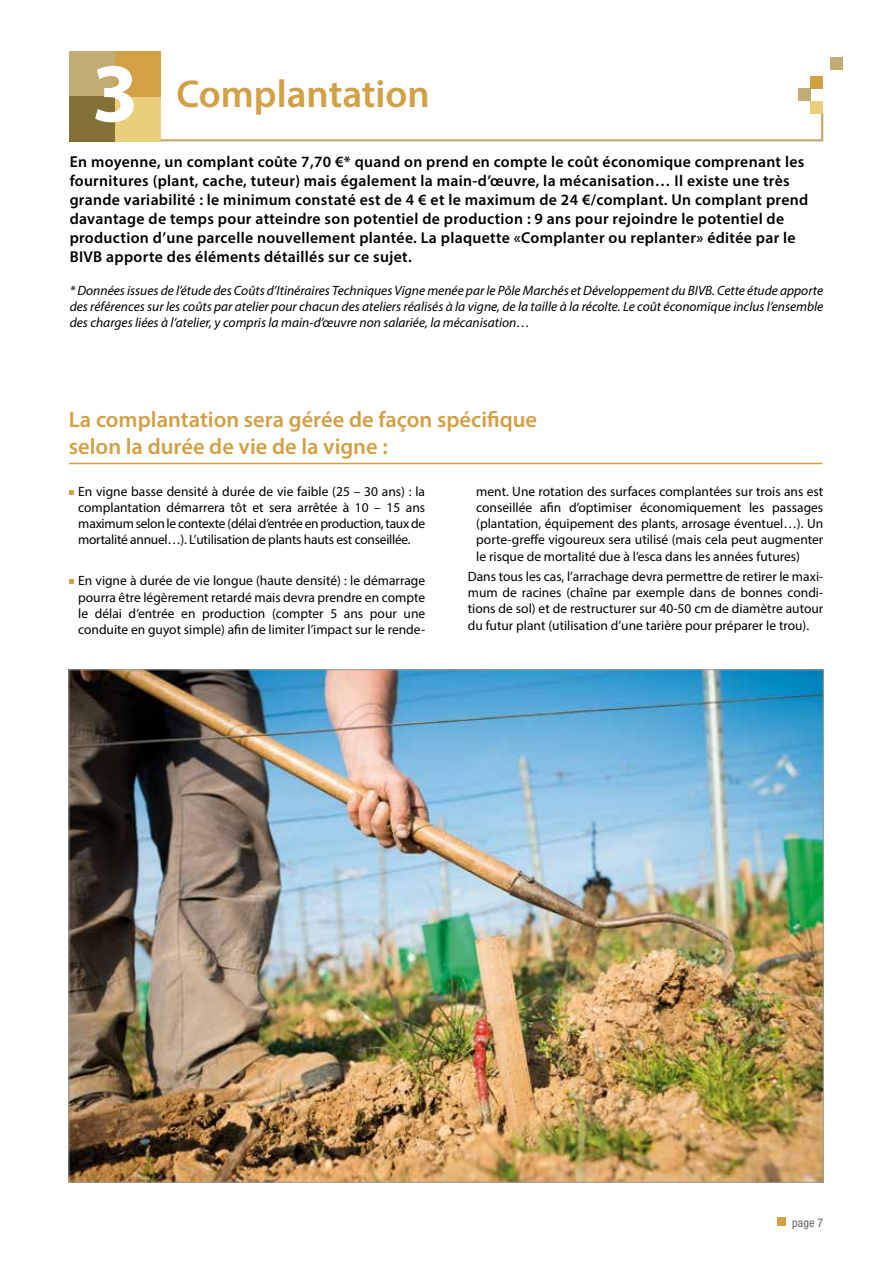
<style>
.page{position:relative;width:893px;height:1263px;background:#fff}
.page>*{position:absolute;margin:0;border:0;box-sizing:border-box;transform-origin:0 0}
.t1{font:600 39px "Myriad Pro";color:#d2a045}
.t2{font:600 22.5px/27px "Myriad Pro";color:#d2a045}
.t3{font:600 15.75px/18.9px "Myriad Pro";letter-spacing:.02em;color:#000}
.t4{font:13.5px/16.2px "Myriad Pro";color:#000;text-align:justify}
.t5{font:italic 13.5px/16.2px "Myriad Pro";color:#000;text-align:justify}
.t6{font:condensed 12px "Helvetica Neue";color:#646567}
.s1{font-weight:700;font-size:84px;color:#fff}
</style>
<div class="page">
<svg style="left:152px;top:113px;width:672px;height:29px"></svg>
<div style="left:70px;top:51px;width:45px;height:45px;background:#c1ac74"></div>
<div style="left:115px;top:96px;width:46px;height:45px;background:#eace7a"></div>
<div style="left:115px;top:51px;width:46px;height:45px;background:#d2a045"></div>
<div style="left:70px;top:96px;width:45px;height:45px;background:#827037"></div>
<div style="left:798px;top:88px;width:12px;height:13px;background:#c1ac74"></div>
<div style="left:810px;top:76px;width:13px;height:12px;background:#d2a045"></div>
<div style="left:810px;top:101px;width:13px;height:12px;background:#eace7a"></div>
<div style="left:831px;top:57px;width:12px;height:12px;background:#c1ac74"></div>
<div style="left:778px;top:1217px;width:8px;height:8px;background:#d2a045"></div>
<svg style="left:70px;top:490px;width:4px;height:4px"></svg>
<svg style="left:70px;top:580px;width:4px;height:4px"></svg>
<hr style="left:69px;top:463px;width:753px;height:1px;background:#d2a045">
<img style="left:71px;top:671px;width:750px;height:509px">
<h1 class="t1" style="left:92px;top:69px;width:339px"><span class="s1">3</span> Complantation</h1>
<p class="t3" style="left:70px;top:152px;width:740px">En moyenne, un complant coûte 7,70 €* quand on prend en compte le coût économique comprenant les fournitures (plant, cache, tuteur) mais également la main-d’œuvre, la mécanisation… Il existe une très grande variabilité : le minimum constaté est de 4 € et le maximum de 24 €/complant. Un complant prend davantage de temps pour atteindre son potentiel de production : 9 ans pour rejoindre le potentiel de production d’une parcelle nouvellement plantée. La plaquette «Complanter ou replanter» éditée par le BIVB apporte des éléments détaillés sur ce sujet.</p>
<p class="t5" style="left:70px;top:282px;width:755px">* Données issues de l’étude des Coûts d’Itinéraires Techniques Vigne menée par le Pôle Marchés et Développement du BIVB. Cette étude apporte des références sur les coûts par atelier pour chacun des ateliers réalisés à la vigne, de la taille à la récolte. Le coût économique inclus l’ensemble des charges liées à l’atelier, y compris la main-d’œuvre non salariée, la mécanisation…</p>
<h2 class="t2" style="left:69px;top:406px;width:470px">La complantation sera gérée de façon spécifique selon la durée de vie de la vigne :</h2>
<p class="t4" style="left:78px;top:483px;width:349px">En vigne basse densité à durée de vie faible (25 – 30 ans) : la complantation démarrera tôt et sera arrêtée à 10 – 15 ans maximum selon le contexte (délai d’entrée en production, taux de mortalité annuel…). L’utilisation de plants hauts est conseillée.</p>
<p class="t4" style="left:78px;top:572px;width:349px">En vigne à durée de vie longue (haute densité) : le démarrage pourra être légèrement retardé mais devra prendre en compte le délai d’entrée en production (compter 5 ans pour une conduite en guyot simple) afin de limiter l’impact sur le rende-</p>
<p class="t4" style="left:476px;top:483px;width:349px">ment. Une rotation des surfaces complantées sur trois ans est conseillée afin d’optimiser économiquement les passages (plantation, équipement des plants, arrosage éventuel…). Un porte-greffe vigoureux sera utilisé (mais cela peut augmenter le risque de mortalité due à l’esca dans les années futures)</p>
<p class="t4" style="left:468px;top:568px;width:357px">Dans tous les cas, l’arrachage devra permettre de retirer le maxi&shy;mum de racines (chaîne par exemple dans de bonnes condi&shy;tions de sol) et de restructurer sur 40-50 cm de diamètre autour du futur plant (utilisation d’une tarière pour préparer le trou).</p>
<p class="t6" style="left:792px;top:1216px;width:33px">page 7</p>
</div>
